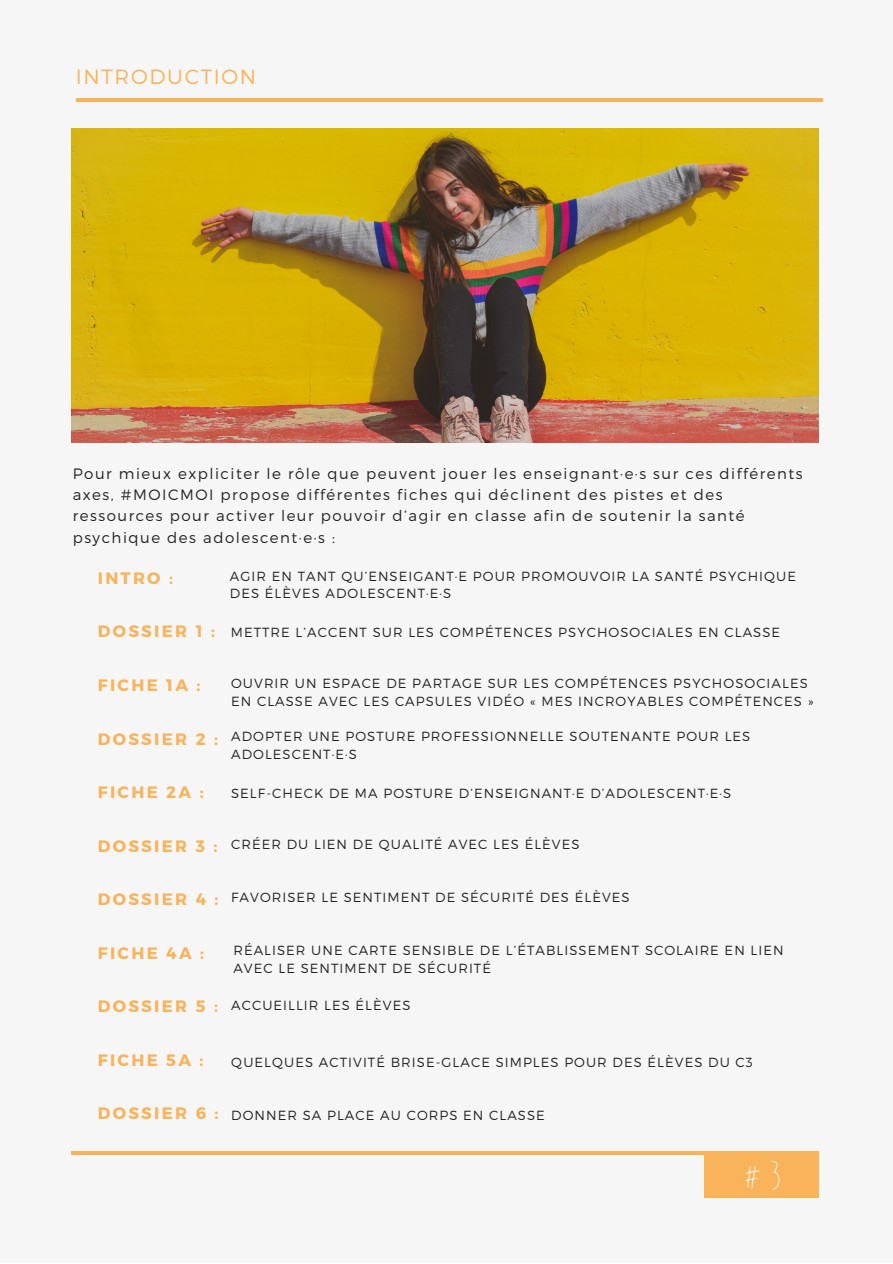
<style>
.page{position:relative;width:893px;height:1264px;background:#fff}
.page>*{position:absolute;margin:0;border:0;box-sizing:border-box;transform-origin:0 0}
.t1{font:42px "Brain Flower";color:#fff}
.t2{font:300 20.55px "Montserrat";letter-spacing:.08em;color:#f9b35b}
.t3{font:700 16.5px "Montserrat";letter-spacing:.14em;color:#f9b35b}
.t4{font:300 15px/21.3px "Montserrat";letter-spacing:.1em;color:#222}
.t5{font:300 13.2px/17.7px "Montserrat";letter-spacing:.08em;color:#222}
</style>
<div class="page">
<div style="left:0;top:0;width:892px;height:1262px;background:#f6f6f6"></div>
<div style="left:704px;top:1151px;width:114px;height:46px;background:#f9b35b"></div>
<hr style="left:71px;top:1151px;width:747px;height:3px;background:#f9b35b">
<img style="left:72px;top:129px;width:746px;height:314px">
<hr style="left:76px;top:99px;width:746px;height:3px;background:#f9b35b">
<h2 class="t2" style="left:76px;top:64px;width:182px">INTRODUCTION</h2>
<p class="t4" style="left:73px;top:462px;width:731px">Pour mieux expliciter le rôle que peuvent jouer les enseignant·e·s sur ces différents axes, #MOICMOI propose différentes fiches qui déclinent des pistes et des ressources pour activer leur pouvoir d’agir en classe afin de soutenir la santé psychique des adolescent·e·s :</p>
<p class="t3" style="left:98px;top:567px;width:77px">INTRO :</p>
<p class="t3" style="left:98px;top:621px;width:119px">DOSSIER 1 :</p>
<p class="t5" style="left:230px;top:566px;width:567px">AGIR EN TANT QU’ENSEIGANT·E POUR PROMOUVOIR LA SANTÉ PSYCHIQUE<br>DES ÉLÈVES ADOLESCENT·E·S</p>
<p class="t5" style="left:231px;top:622px;width:551px">METTRE L’ACCENT SUR LES COMPÉTENCES PSYCHOSOCIALES EN CLASSE</p>
<p class="t3" style="left:98px;top:674px;width:104px">FICHE 1A :</p>
<p class="t3" style="left:98px;top:728px;width:122px">DOSSIER 2 :</p>
<p class="t3" style="left:98px;top:781px;width:107px">FICHE 2A :</p>
<p class="t3" style="left:98px;top:835px;width:121px">DOSSIER 3 :</p>
<p class="t3" style="left:98px;top:888px;width:122px">DOSSIER 4 :</p>
<p class="t5" style="left:231px;top:674px;width:584px">OUVRIR UN ESPACE DE PARTAGE SUR LES COMPÉTENCES PSYCHOSOCIALES<br>EN CLASSE AVEC LES CAPSULES VIDÉO « MES INCROYABLES COMPÉTENCES »</p>
<p class="t5" style="left:231px;top:727px;width:520px">ADOPTER UNE POSTURE PROFESSIONNELLE SOUTENANTE POUR LES<br>ADOLESCENT·E·S</p>
<p class="t5" style="left:231px;top:784px;width:501px">SELF-CHECK DE MA POSTURE D’ENSEIGNANT·E D’ADOLESCENT·E·S</p>
<p class="t5" style="left:231px;top:834px;width:350px">CRÉER DU LIEN DE QUALITÉ AVEC LES ÉLÈVES</p>
<p class="t5" style="left:231px;top:888px;width:400px">FAVORISER LE SENTIMENT DE SÉCURITÉ DES ÉLÈVES</p>
<p class="t3" style="left:98px;top:942px;width:108px">FICHE 4A :</p>
<p class="t3" style="left:98px;top:995px;width:122px">DOSSIER 5 :</p>
<p class="t5" style="left:233px;top:941px;width:551px">RÉALISER UNE CARTE SENSIBLE DE L’ÉTABLISSEMENT SCOLAIRE EN LIEN<br>AVEC LE SENTIMENT DE SÉCURITÉ</p>
<p class="t5" style="left:231px;top:996px;width:181px">ACCUEILLIR LES ÉLÈVES</p>
<p class="t3" style="left:98px;top:1049px;width:107px">FICHE 5A :</p>
<p class="t5" style="left:231px;top:1052px;width:523px">QUELQUES ACTIVITÉ BRISE-GLACE SIMPLES POUR DES ÉLÈVES DU C3</p>
<p class="t3" style="left:98px;top:1102px;width:122px">DOSSIER 6 :</p>
<p class="t5" style="left:231px;top:1105px;width:315px">DONNER SA PLACE AU CORPS EN CLASSE</p>
<h1 class="t1" style="left:742px;top:1155px;width:41px">#3</h1>
</div>
